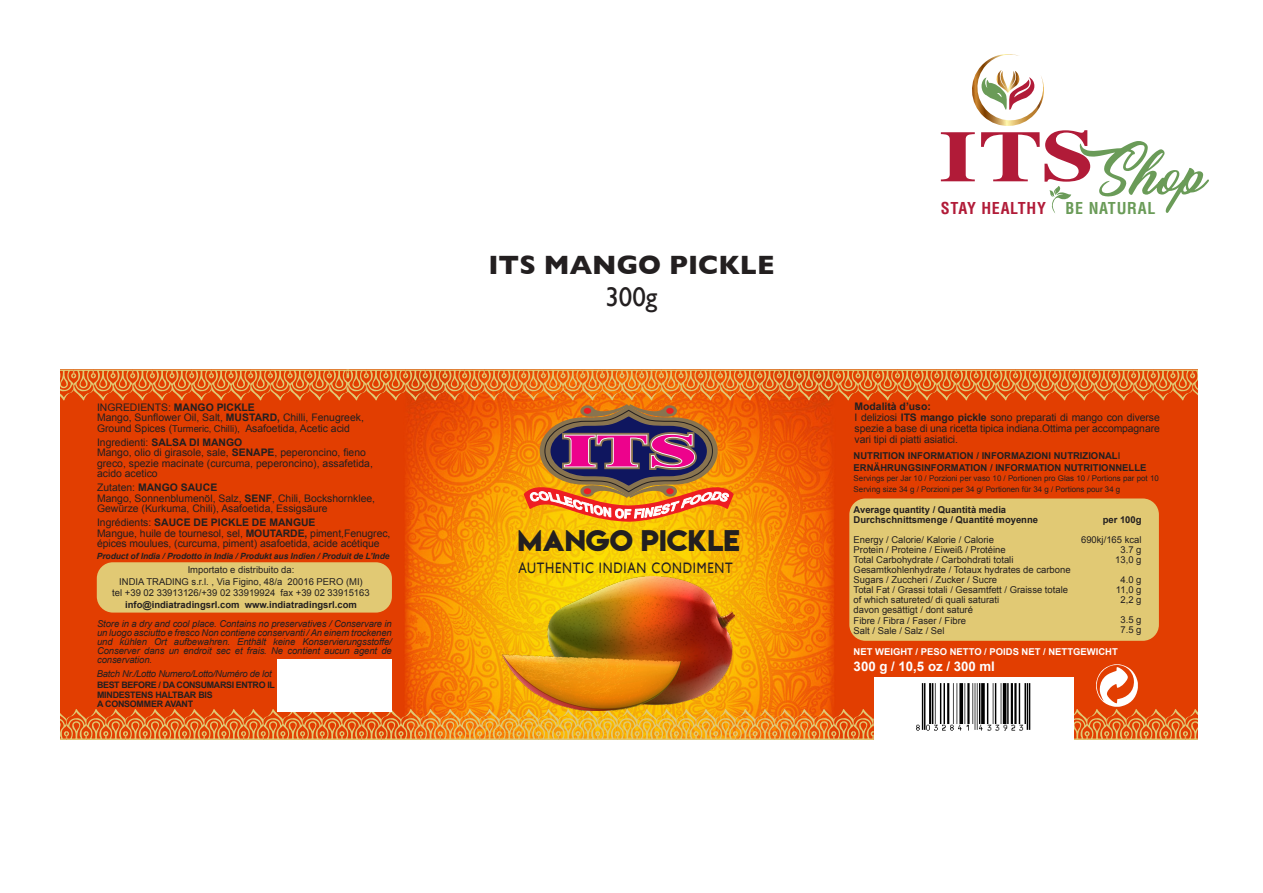
<style>
.page{position:relative;width:1263px;height:893px;background:#fff}
.page>*{position:absolute;margin:0;border:0;box-sizing:border-box;transform-origin:0 0}
.t1{font:700 27px "Gill Sans";color:#231f20}
.t2{font:27px "Gill Sans";color:#231f20}
.t3{font:26.55px "Lemon Milkbold";color:#231f20}
.t4{font:700 condensed 16.05px "Helvetica";letter-spacing:.045em;color:#b11b38}
.t5{font:15.15px "Gill Sans";letter-spacing:.06em;color:#231f20;scale:.83 1}
.t6{font:700 13.2px "Arial";color:#fff}
.t7{font:10.35px/10.4px "Arial";color:#231f20}
.t8{font:9.45px/10.1px "Arial";color:#231f20;text-align:center}
.t9{font:italic 9.45px/9.1px "Arial";letter-spacing:-.01em;color:#231f20;text-align:justify}
.t10{font:700 9.45px/11.4px "Arial";color:#231f20}
.t11{font:700 9.45px "Arial";color:#fff}
.t12{font:700 8.85px/9.4px "Arial";letter-spacing:-.035em;color:#231f20}
.t13{font:italic 700 8.55px "Arial";letter-spacing:-.01em;color:#231f20}
.t14{font:7.95px/10.6px "Arial";color:#231f20}
.s1{font-weight:700}
.s2{font-size:9.45px}
.s3{color:#6a9b58}
.s4{font-weight:400}
</style>
<div class="page">
<svg style="left:941px;top:54px;width:268px;height:159px"></svg>
<img style="left:60px;top:522px;width:1137px;height:140px">
<div style="left:97px;top:562px;width:295px;height:51px;background:#e1c974;border-radius:16px"></div>
<div style="left:849px;top:498px;width:310px;height:143px;background:#e1c974;border-radius:16px"></div>
<svg style="left:60px;top:370px;width:1137px;height:152px;background:#de5b18"></svg>
<svg style="left:60px;top:662px;width:1137px;height:78px;background:#e76d19"></svg>
<div style="left:874px;top:677px;width:199px;height:63px;background:#fff"></div>
<img style="left:916px;top:683px;width:115px;height:48px">
<div style="left:277px;top:659px;width:115px;height:53px;background:#fff"></div>
<img style="left:502px;top:577px;width:232px;height:133px">
<p class="t7" style="left:97px;top:402px;width:268px">INGREDIENTS: <span class="s1">MANGO PICKLE<br></span>Mango, Sunflower Oil, Salt, <span class="s1">MUSTARD,</span> Chilli, Fenugreek,<br>Ground Spices (<span class="s2">Turmeric, Chilli)</span>, Asafoetida, Acetic acid</p>
<p class="t7" style="left:97px;top:437px;width:277px">Ingredienti: <span class="s1">SALSA DI MANGO<br></span>Mango, olio di girasole, sale, <span class="s1">SENAPE</span>, peperoncino, fieno greco, spezie macinate (curcuma, peperoncino), assafetida, acido acetico</p>
<p class="t7" style="left:97px;top:482px;width:280px">Zutaten: <span class="s1">MANGO SAUCE<br></span>Mango, Sonnenblumenöl, Salz, <span class="s1">SENF</span>, Chili, Bockshornklee,<br>Gewürze (Kurkuma, Chili), Asafoetida, Essigsäure</p>
<p class="t7" style="left:97px;top:517px;width:295px">Ingrédients: <span class="s1">SAUCE DE PICKLE DE MANGUE<br></span>Mangue, huile de tournesol, sel, <span class="s1">MOUTARDE,</span> piment,Fenugrec, épices moulues, (curcuma, piment) asafoetida, acide acétique</p>
<p class="t13" style="left:97px;top:550px;width:294px">Product of India / Prodotto in India / Produkt aus Indien / Produit de L’Inde</p>
<p class="t8" style="left:112px;top:564px;width:259px;line-height:11.4px">Importato e distribuito da:<br>INDIA TRADING s.r.l. , Via Figino, 48/a 20016 PERO (MI)<br>tel +39 02 33913126/+39 02 33919924 fax +39 02 33915163 <span class="s1">info@indiatradingsrl.com www.indiatradingsrl.com</span></p>
<p class="t9" style="left:97px;top:619px;width:296px">Store in a dry and cool place. Contains no preservatives / Conservare in un luogo asciutto e fresco Non contiene conservanti / An einem trockenen und kühlen Ort aufbewahren. Enthält keine Konservierungsstoffe/ Conserver dans un endroit sec et frais. Ne contient aucun agent de conservation.</p>
<p class="t9" style="left:97px;top:669px;width:176px">Batch Nr./Lotto Numero/Lotto/Numéro de lot</p>
<p class="t12" style="left:97px;top:681px;width:179px">BEST BEFORE / DA CONSUMARSI ENTRO IL<br>MINDESTENS HALTBAR BIS<br>A CONSOMMER AVANT</p>
<p class="t1" style="left:488px;top:243px;width:288px">ITS MANGO PICKLE</p>
<p class="t2" style="left:605px;top:281px;width:54px">300g</p>
<p class="t3" style="left:518px;top:522px;width:224px">MANGO PICKLE</p>
<p class="t5" style="left:518px;top:559px;width:260px">AUTHENTIC INDIAN CONDIMENT</p>
<p class="t4" style="left:941px;top:198px;width:216px">STAY HEALTHY <span class="s3">BE NATURAL</span></p>
<p class="t7" style="left:854px;top:401px;width:307px;line-height:10.9px"><span class="s1">Modalità d’uso:<br></span>I deliziosi <span class="s1">ITS mango pickle</span> sono preparati di mango con diverse spezie a base di una ricetta tipica indiana.Ottima per accompagnare vari tipi di piatti asiatici.</p>
<p class="t10" style="left:854px;top:451px;width:294px">NUTRITION INFORMATION / INFORMAZIONI NUTRIZIONAL<span class="s4">I<br></span>ERNÄHRUNGSINFORMATION / INFORMATION NUTRITIONNELLE</p>
<p class="t14" style="left:854px;top:473px;width:307px">Servings per Jar 10 / Porzioni per vaso 10 / Portionen pro Glas 10 / Portions par pot 10<br>Serving size 34 g / Porzioni per 34 g/ Portionen für 34 g / Portions pour 34 g</p>
<p class="t8" style="left:1081px;top:509px;width:62px;line-height:20.1px;text-align:right"><span class="s1">per 100g<br></span>690kj/165 kcal</p>
<p class="t8" style="left:1115px;top:544px;width:28px">3.7 g<br>13,0 g</p>
<p class="t8" style="left:1116px;top:574px;width:27px">4.0 g<br>11,0 g<br>2,2 g</p>
<p class="t8" style="left:1120px;top:615px;width:23px;text-align:left">3.5 g<br>7.5 g</p>
<p class="t10" style="left:854px;top:505px;width:186px;line-height:10.1px">Average quantity / Quantità media<br>Durchschnittsmenge / Quantité moyenne</p>
<p class="t8" style="left:854px;top:535px;width:218px;text-align:left">Energy / Calorie/ Kalorie / Calorie<br>Protein / Proteine / Eiweiß / Protéine<br>Total Carbohydrate / Carbohdrati totali Gesamtkohlenhydrate / Totaux hydrates de carbone Sugars / Zuccheri / Zucker / Sucre<br>Total Fat / Grassi totali / Gesamtfett / Graisse totale of which satureted/ di quali saturati<br>davon gesättigt / dont saturé<br>Fibre / Fibra / Faser / Fibre<br>Salt / Sale / Salz / Sel</p>
<p class="t11" style="left:854px;top:646px;width:266px">NET WEIGHT / PESO NETTO / POIDS NET / NETTGEWICHT</p>
<p class="t6" style="left:854px;top:657px;width:143px">300 g / 10,5 oz / 300 ml</p>
</div>
